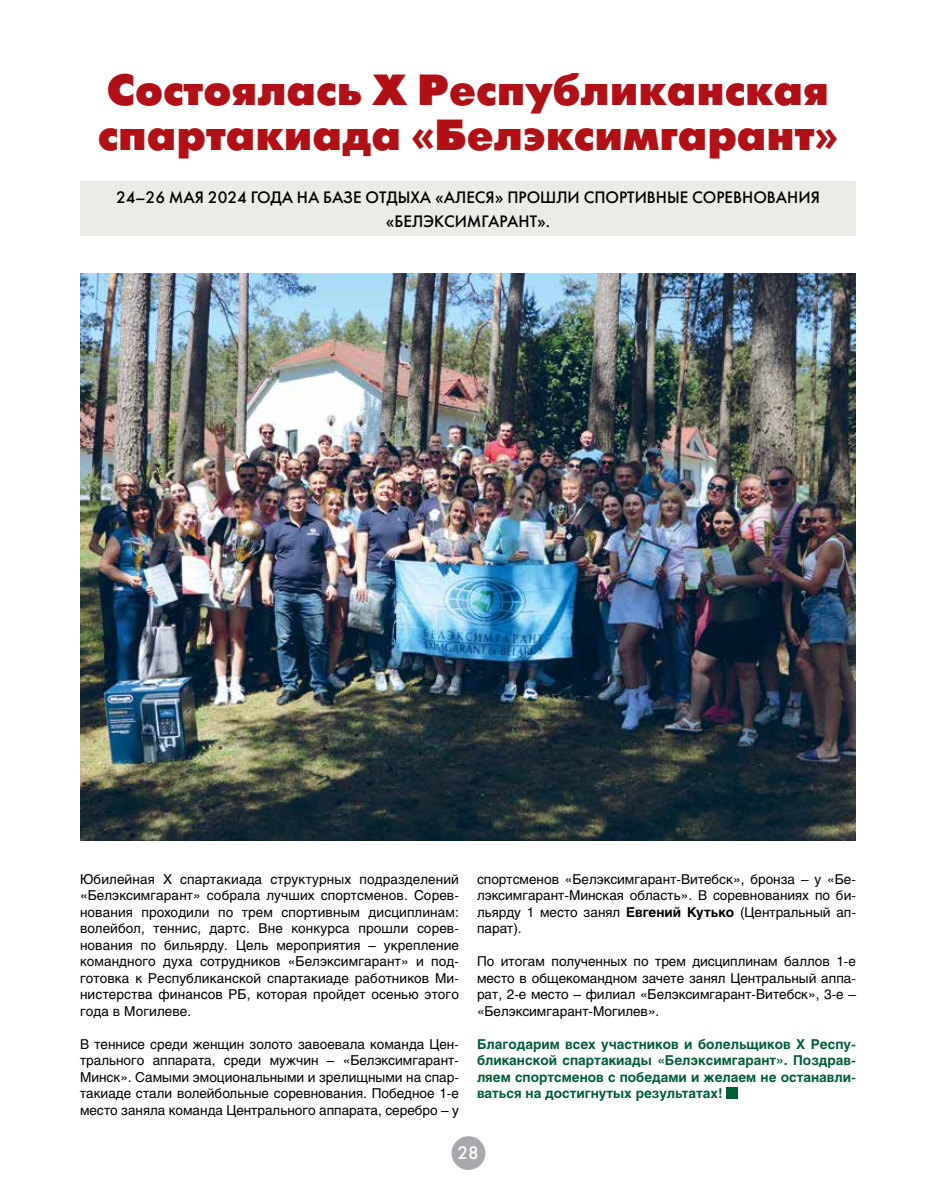
<style>
.page{position:relative;width:936px;height:1191px;background:#fff}
.page>*{position:absolute;margin:0;border:0;box-sizing:border-box;transform-origin:0 0}
.t1{font:43.5px/45px "Futuris XC";color:#b11116}
.t2{font:18px "Futura Futuris C";color:#fff}
.t3{font:16.5px/24px "Futura Futuris C";color:#000;text-align:center}
.t4{font:13.5px/16.5px "Helios C";color:#000;text-align:justify}
.t5{font:700 13.5px/16.5px "Helios C";color:#005e37;text-align:justify}
.s1{font-weight:700}
</style>
<div class="page">
<div style="left:451px;top:1136px;width:34px;height:34px;background:#a7a9ac;border-radius:50%"></div>
<div style="left:726px;top:1087px;width:11px;height:11px;background:#005e37"></div>
<div style="left:80px;top:181px;width:775px;height:55px;background:#edebe6"></div>
<img style="left:80px;top:274px;width:775px;height:567px">
<h1 class="t1" style="left:98px;top:69px;width:741px">Состоялась Х Республиканская спартакиада «Белэксимгарант»</h1>
<p class="t3" style="left:116px;top:186px;width:705px">24–26 МАЯ 2024 ГОДА НА БАЗЕ ОТДЫХА «АЛЕСЯ» ПРОШЛИ СПОРТИВНЫЕ СОРЕВНОВАНИЯ «БЕЛЭКСИМГАРАНТ».</p>
<p class="t4" style="left:80px;top:870px;width:380px">Юбилейная X спартакиада структурных подразделений «Белэксимгарант» собрала лучших спортсменов. Сорев&shy;нования проходили по трем спортивным дисциплинам: волейбол, теннис, дартс. Вне конкурса прошли сорев&shy;нования по бильярду. Цель мероприятия – укрепление командного духа сотрудников «Белэксимгарант» и под&shy;готовка к Республиканской спартакиаде работников Ми&shy;нистерства финансов РБ, которая пройдет осенью этого года в Могилеве.</p>
<p class="t4" style="left:80px;top:1035px;width:380px">В теннисе среди женщин золото завоевала команда Цен&shy;трального аппарата, среди мужчин – «Белэксимгарант-Минск». Самыми эмоциональными и зрелищными на спар&shy;такиаде стали волейбольные соревнования. Победное 1-е место заняла команда Центрального аппарата, серебро – у</p>
<p class="t4" style="left:477px;top:870px;width:380px">спортсменов «Белэксимгарант-Витебск», бронза – у «Бе&shy;лэксимгарант-Минская область». В соревнованиях по би&shy;льярду 1 место занял <span class="s1">Евгений Кутько</span> (Центральный ап&shy;парат).</p>
<p class="t4" style="left:477px;top:953px;width:380px">По итогам полученных по трем дисциплинам баллов 1-е место в общекомандном зачете занял Центральный аппа&shy;рат, 2-е место – филиал «Белэксимгарант-Витебск», 3-е – «Белэксимгарант-Могилев».</p>
<p class="t5" style="left:477px;top:1035px;width:380px">Благодарим всех участников и болельщиков Х Респу&shy;бликанской спартакиады «Белэксимгарант». Поздрав&shy;ляем спортсменов с победами и желаем не останавли&shy;ваться на достигнутых результатах!</p>
<h2 class="t2" style="left:457px;top:1142px;width:23px">28</h2>
</div>
